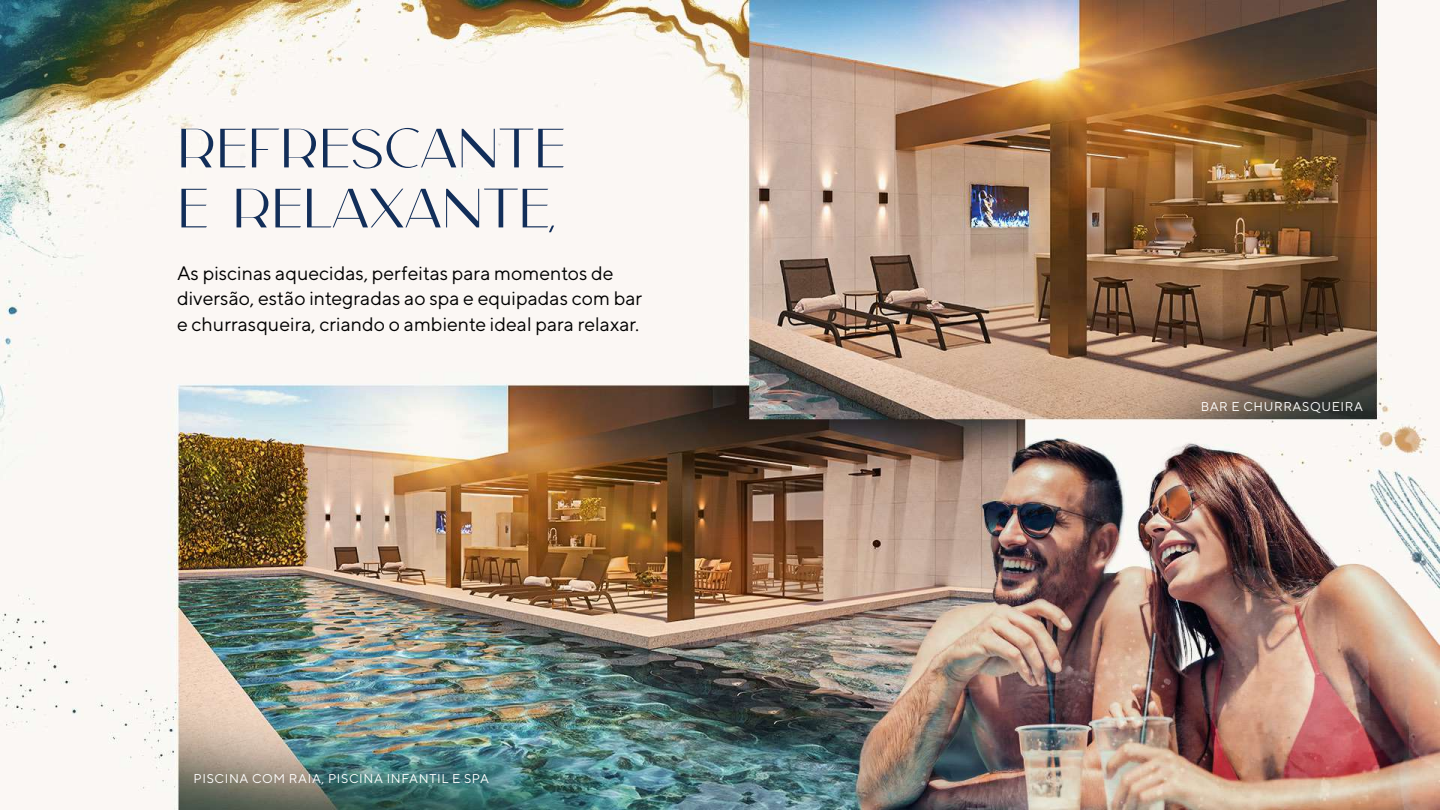
<style>
.page{position:relative;width:1440px;height:810px;background:#fff}
.page>*{position:absolute;margin:0;border:0;box-sizing:border-box;transform-origin:0 0}
.t1{font:300 56.25px/60px "Carla Sans";color:#122e59}
.t2{font:19.5px/25.5px "TT Norms";color:#000}
.t3{font:12.75px "TT Norms";letter-spacing:.05em;color:#fff}
</style>
<div class="page">
<img style="left:0;top:0;width:1440px;height:810px">
<h1 class="t1" style="left:177px;top:114px;width:390px">REFRESCANTE e RELAXANTE,</h1>
<p class="t2" style="left:177px;top:260px;width:467px">As piscinas aquecidas, perfeitas para momentos de diversão, estão integradas ao spa e equipadas com bar e churrasqueira, criando o ambiente ideal para relaxar.</p>
<p class="t3" style="left:194px;top:771px;width:297px">PISCINA COM RAIA, PISCINA INFANTIL E SPA</p>
<p class="t3" style="left:1201px;top:398px;width:164px">BAR E CHURRASQUEIRA</p>
</div>
